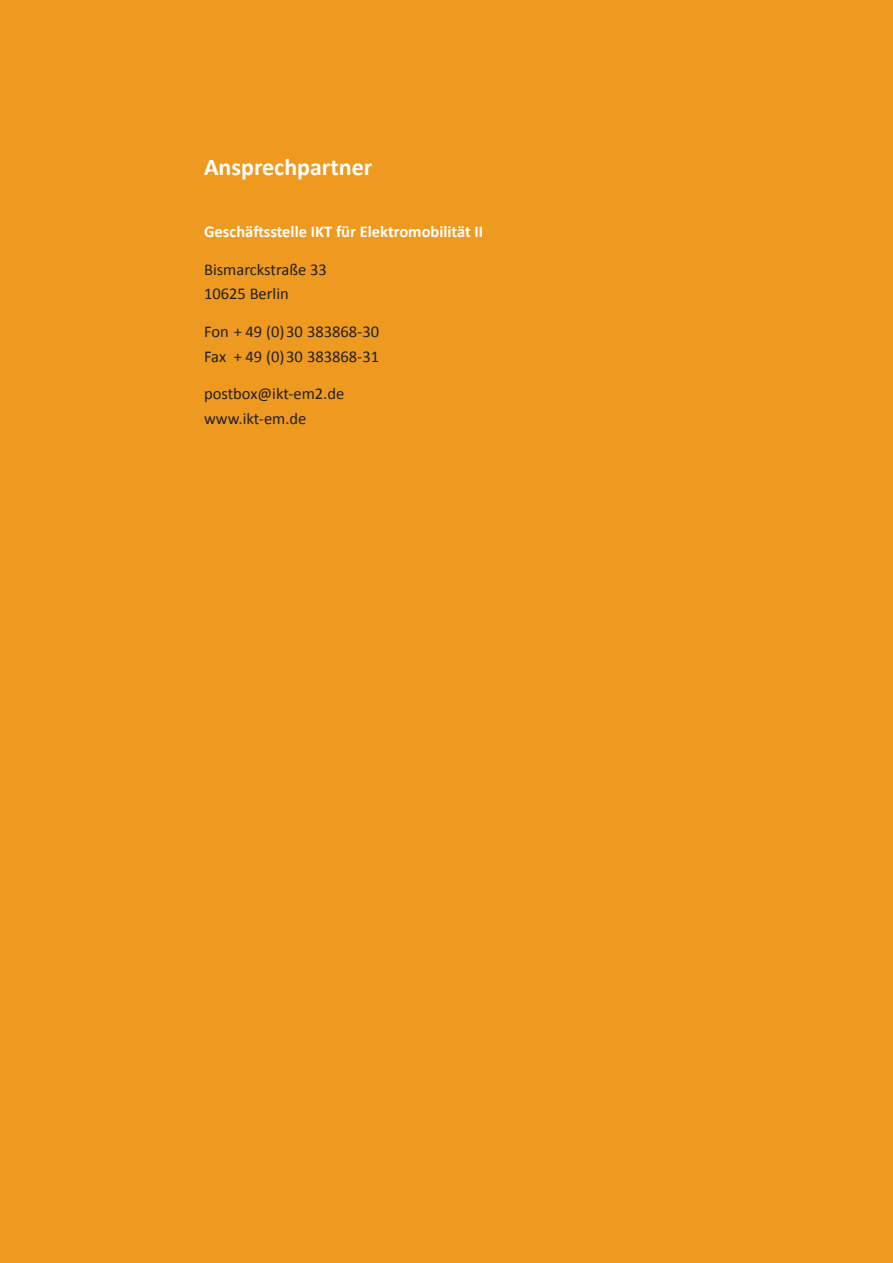
<style>
.page{position:relative;width:893px;height:1263px;background:#ee9a20}
.page>*{position:absolute;margin:0;border:0;box-sizing:border-box;transform-origin:0 0}
.t1{font:700 24px "Calibri";color:#fff}
.t2{font:16.5px/24.6px "Calibri";color:#231f20}
.t3{font:700 16.5px "Calibri";color:#fff}
</style>
<div class="page">
<h1 class="t1" style="left:204px;top:152px;width:170px">Ansprechpartner</h1>
<p class="t3" style="left:204px;top:221px;width:281px">Geschäftsstelle IKT für Elektromobilität II</p>
<p class="t2" style="left:204px;top:257px;width:124px">Bismarckstraße 33<br>10625 Berlin</p>
<p class="t2" style="left:204px;top:319px;width:176px">Fon + 49 (0) 30 383868-30<br>Fax + 49 (0) 30 383868-31</p>
<p class="t2" style="left:204px;top:381px;width:142px">postbox@ikt-em2.de www.ikt-em.de</p>
</div>
